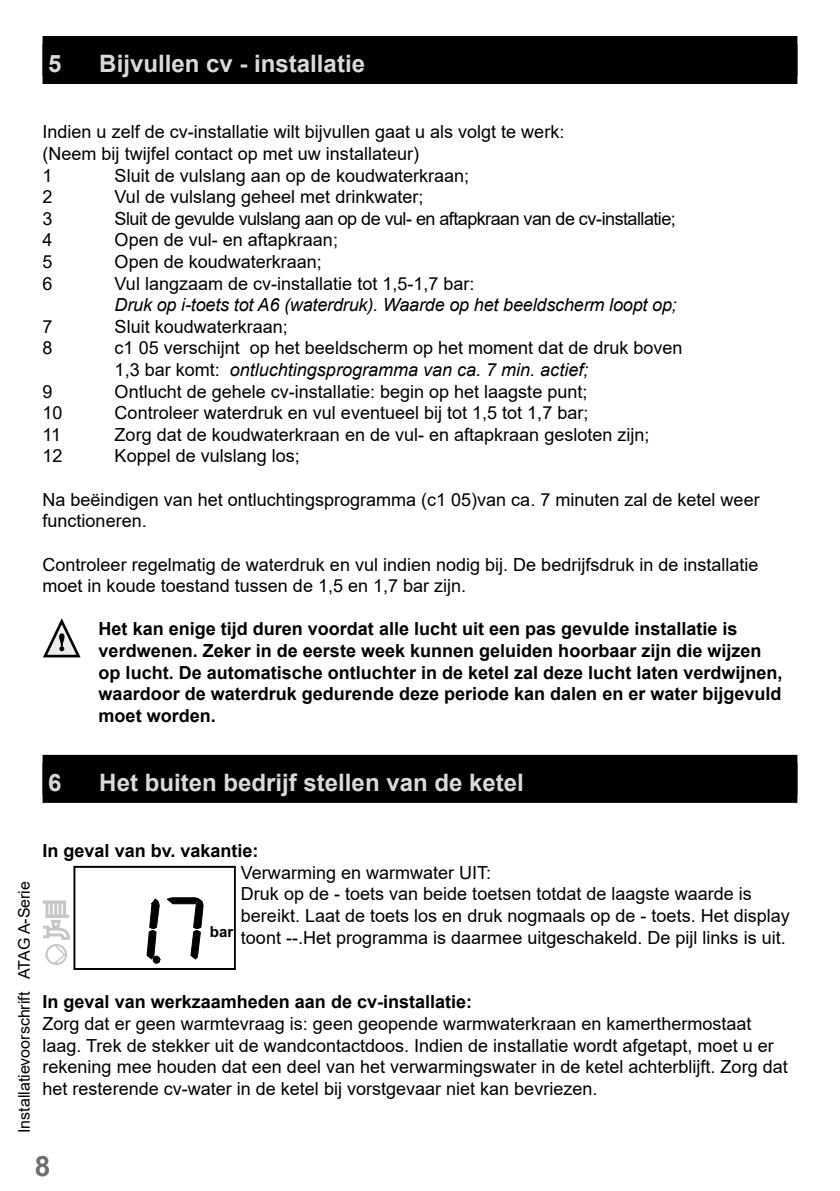
<style>
.page{position:relative;width:840px;height:1191px;background:#fff}
.page>*{position:absolute;margin:0;border:0;box-sizing:border-box;transform-origin:0 0}
.t1{font:700 28px "Arial";color:#706f6f}
.t2{font:700 24px "Arial";color:#dadada}
.t3{font:18px/21.6px "Arial";color:#000}
.t4{font:700 18px/21.6px "Arial";color:#000}
.t5{font:18px "Arial";letter-spacing:-.03em;color:#000}
.t6{font:italic 18px "Arial";letter-spacing:-.01em;color:#000}
.t7{font:16px "Arial";color:#000}
.t8{font:700 15.2px "Arial";color:#000}
.s1{font-style:italic}
</style>
<div class="page">
<div style="left:43px;top:44px;width:754px;height:40px;background:#000"></div>
<div style="left:43px;top:36px;width:754px;height:40px;background:#000"></div>
<div style="left:43px;top:763px;width:754px;height:40px;background:#000"></div>
<div style="left:43px;top:755px;width:754px;height:40px;background:#000"></div>
<svg style="left:43px;top:618px;width:38px;height:40px"></svg>
<svg style="left:43px;top:866px;width:192px;height:103px"></svg>
<h2 class="t2" style="left:48px;top:50px;width:15px">5</h2>
<h2 class="t2" style="left:99px;top:50px;width:267px">Bijvullen cv - installatie</h2>
<p class="t3" style="left:43px;top:121px;width:523px">Indien u zelf de cv-installatie wilt bijvullen gaat u als volgt te werk: (Neem bij twijfel contact op met uw installateur)<br>1</p>
<p class="t3" style="left:115px;top:164px;width:356px">Sluit de vulslang aan op de koudwaterkraan;</p>
<p class="t3" style="left:43px;top:186px;width:12px">2</p>
<p class="t3" style="left:115px;top:186px;width:310px">Vul de vulslang geheel met drinkwater;</p>
<p class="t3" style="left:43px;top:208px;width:12px">3</p>
<p class="t5" style="left:115px;top:208px;width:562px">Sluit de gevulde vulslang aan op de vul- en aftapkraan van de cv-installatie;</p>
<p class="t3" style="left:43px;top:229px;width:12px">4</p>
<p class="t3" style="left:115px;top:229px;width:225px">Open de vul- en aftapkraan;</p>
<p class="t3" style="left:43px;top:251px;width:12px">5</p>
<p class="t3" style="left:115px;top:251px;width:209px">Open de koudwaterkraan;</p>
<p class="t3" style="left:43px;top:272px;width:12px">6</p>
<p class="t3" style="left:115px;top:272px;width:361px">Vul langzaam de cv-installatie tot 1,5-1,7 bar:</p>
<p class="t6" style="left:115px;top:295px;width:563px">Druk op i-toets tot A6 (waterdruk). Waarde op het beeldscherm loopt op;</p>
<p class="t3" style="left:43px;top:316px;width:12px">7</p>
<p class="t3" style="left:115px;top:316px;width:175px">Sluit koudwaterkraan;</p>
<p class="t3" style="left:43px;top:337px;width:12px">8</p>
<p class="t3" style="left:115px;top:337px;width:569px">c1 05 verschijnt op het beeldscherm op het moment dat de druk boven<br>1,3 bar komt: <span class="s1">ontluchtingsprogramma van ca. 7 min. actief;</span></p>
<p class="t3" style="left:43px;top:380px;width:12px">9</p>
<p class="t3" style="left:115px;top:380px;width:474px">Ontlucht de gehele cv-installatie: begin op het laagste punt;</p>
<p class="t3" style="left:43px;top:402px;width:22px">10</p>
<p class="t3" style="left:115px;top:402px;width:475px">Controleer waterdruk en vul eventueel bij tot 1,5 tot 1,7 bar;</p>
<p class="t3" style="left:43px;top:424px;width:20px">11</p>
<p class="t3" style="left:115px;top:424px;width:536px">Zorg dat de koudwaterkraan en de vul- en aftapkraan gesloten zijn;</p>
<p class="t3" style="left:43px;top:445px;width:22px">12</p>
<p class="t3" style="left:115px;top:445px;width:187px">Koppel de vulslang los;</p>
<p class="t3" style="left:43px;top:488px;width:718px">Na beëindigen van het ontluchtingsprogramma (c1 05)van ca. 7 minuten zal de ketel weer functioneren.</p>
<p class="t3" style="left:43px;top:553px;width:717px">Controleer regelmatig de waterdruk en vul indien nodig bij. De bedrijfsdruk in de installatie moet in koude toestand tussen de 1,5 en 1,7 bar zijn.</p>
<p class="t4" style="left:99px;top:618px;width:685px">Het kan enige tijd duren voordat alle lucht uit een pas gevulde installatie is verdwenen. Zeker in de eerste week kunnen geluiden hoorbaar zijn die wijzen op lucht. De automatische ontluchter in de ketel zal deze lucht laten verdwijnen, waardoor de waterdruk gedurende deze periode kan dalen en er water bijgevuld moet worden.</p>
<h2 class="t2" style="left:48px;top:769px;width:15px">6</h2>
<h2 class="t2" style="left:99px;top:769px;width:426px">Het buiten bedrijf stellen van de ketel</h2>
<p class="t7" style="left:15px;top:1133px;width:253px;rotate:-90deg">Installatievoorschrift ATAG A-Serie</p>
<p class="t4" style="left:43px;top:840px;width:217px">In geval van bv. vakantie:</p>
<p class="t3" style="left:241px;top:861px;width:550px">Verwarming en warmwater UIT:<br>Druk op de - toets van beide toetsen totdat de laagste waarde is bereikt. Laat de toets los en druk nogmaals op de - toets. Het display toont --.Het programma is daarmee uitgeschakeld. De pijl links is uit.</p>
<p class="t8" style="left:210px;top:922px;width:25px">bar</p>
<p class="t4" style="left:43px;top:991px;width:431px">In geval van werkzaamheden aan de cv-installatie:</p>
<p class="t3" style="left:43px;top:1013px;width:746px">Zorg dat er geen warmtevraag is: geen geopende warmwaterkraan en kamerthermostaat laag. Trek de stekker uit de wandcontactdoos. Indien de installatie wordt afgetapt, moet u er rekening mee houden dat een deel van het verwarmingswater in de ketel achterblijft. Zorg dat het resterende cv-water in de ketel bij vorstgevaar niet kan bevriezen.</p>
<h1 class="t1" style="left:35px;top:1151px;width:17px">8</h1>
</div>
